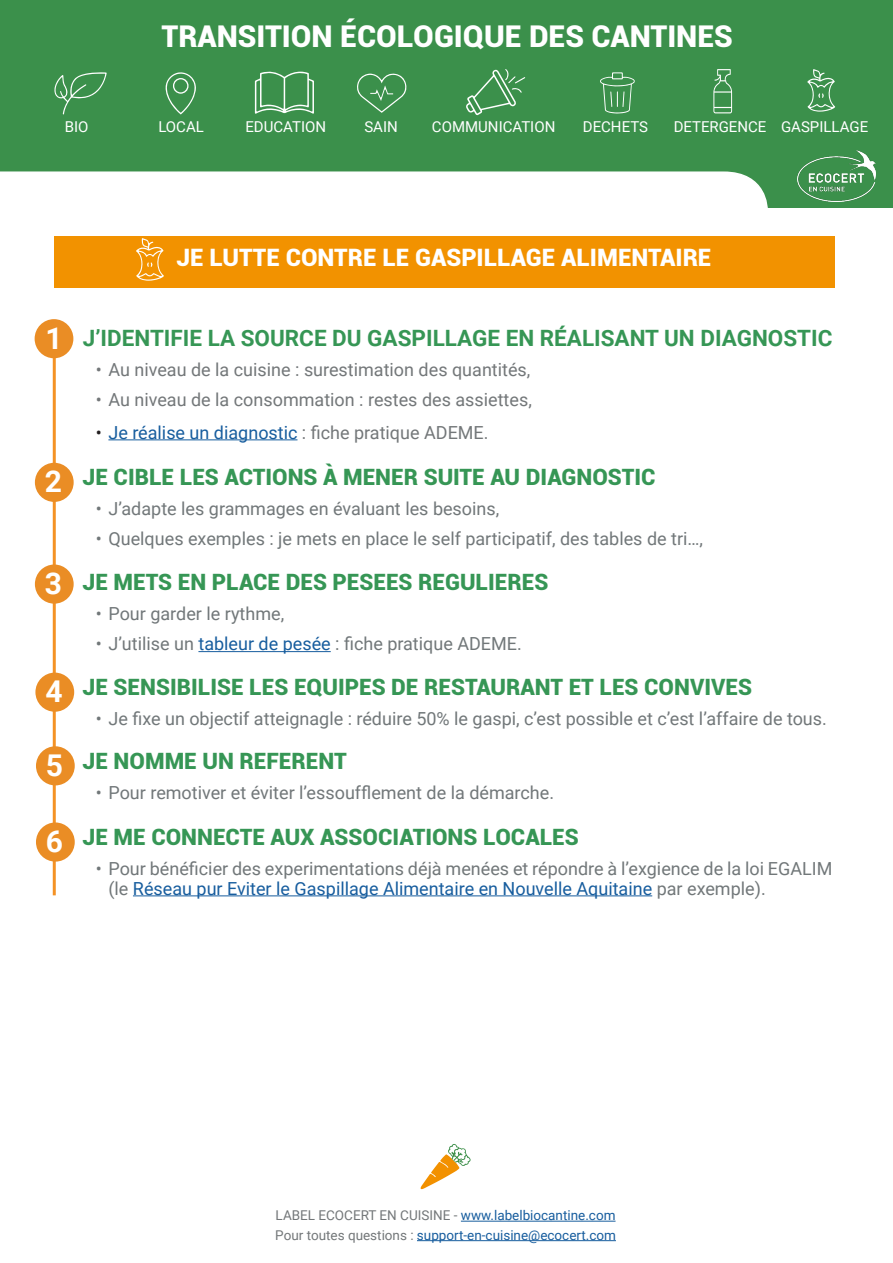
<style>
.page{position:relative;width:893px;height:1263px;background:#fff}
.page>*{position:absolute;margin:0;border:0;box-sizing:border-box;transform-origin:0 0}
.t1{font:900 30px "Roboto";color:#fff}
.t2{font:700 30px "Roboto";color:#fff}
.t3{font:900 24px "Roboto";color:#fff}
.t4{font:900 22.5px "Roboto";color:#369655}
.t5{font:700 22.5px "Roboto";color:#369655}
.t6{font:18px/19.5px "Roboto";color:#717779}
.t7{font:18px "Roboto";color:#737779}
.t8{font:18px "Roboto";color:#175d9e}
.t9{font:15px "Roboto";color:#fff}
.t10{font:13.5px/19.5px "Roboto";color:#175d9e}
.s1{color:#231f20}
.s2{color:#737779}
.s3{color:#175d9e}
</style>
<div class="page">
<div style="left:0;top:0;width:893px;height:208px;background:#3b904b"></div>
<svg style="left:0;top:171px;width:768px;height:162px"></svg>
<div style="left:54px;top:236px;width:780px;height:51px;background:#f29200"></div>
<svg style="left:54px;top:72px;width:53px;height:43px"></svg>
<svg style="left:165px;top:72px;width:31px;height:43px"></svg>
<svg style="left:255px;top:71px;width:59px;height:43px"></svg>
<svg style="left:357px;top:73px;width:50px;height:40px"></svg>
<svg style="left:600px;top:72px;width:35px;height:42px"></svg>
<svg style="left:713px;top:69px;width:19px;height:44px"></svg>
<svg style="left:807px;top:69px;width:28px;height:43px"></svg>
<img style="left:798px;top:150px;width:77px;height:52px">
<svg style="left:466px;top:69px;width:59px;height:46px"></svg>
<hr style="left:461px;top:1221px;width:154px;height:1px;background:#175d9e">
<hr style="left:417px;top:1240px;width:199px;height:1px;background:#175d9e">
<svg style="left:136px;top:238px;width:28px;height:43px"></svg>
<hr style="left:108px;top:439px;width:189px;height:1px;background:#175d9e">
<hr style="left:53px;top:346px;width:3px;height:549px;background:#f49225">
<div style="left:35px;top:319px;width:38px;height:39px;background:#ea8d25;border-radius:50%"></div>
<div style="left:35px;top:463px;width:39px;height:39px;background:#ea8d25;border-radius:50%"></div>
<div style="left:35px;top:564px;width:39px;height:40px;background:#ea8d25;border-radius:50%"></div>
<hr style="left:198px;top:651px;width:133px;height:1px;background:#175d9e">
<div style="left:35px;top:673px;width:39px;height:39px;background:#ea8d25;border-radius:50%"></div>
<div style="left:36px;top:746px;width:39px;height:39px;background:#ea8d25;border-radius:50%"></div>
<div style="left:36px;top:822px;width:39px;height:40px;background:#ea8d25;border-radius:50%"></div>
<hr style="left:133px;top:895px;width:519px;height:1px;background:#175d9e">
<svg style="left:421px;top:1144px;width:50px;height:45px"></svg>
<h1 class="t1" style="left:162px;top:15px;width:573px">TRANSITION ÉCOLOGIQUE DES CANTINES</h1>
<p class="t9" style="left:65px;top:117px;width:25px">BIO</p>
<p class="t9" style="left:158px;top:117px;width:47px">LOCAL</p>
<p class="t9" style="left:245px;top:117px;width:82px">EDUCATION</p>
<p class="t9" style="left:364px;top:117px;width:35px">SAIN</p>
<p class="t9" style="left:432px;top:117px;width:125px">COMMUNICATION</p>
<p class="t9" style="left:583px;top:117px;width:67px">DECHETS</p>
<p class="t9" style="left:674px;top:117px;width:196px">DETERGENCE GASPILLAGE</p>
<p class="t2" style="left:45px;top:317px;width:19px">1</p>
<h2 class="t3" style="left:177px;top:241px;width:536px">JE LUTTE CONTRE LE GASPILLAGE ALIMENTAIRE</h2>
<p class="t5" style="left:83px;top:323px;width:751px">J’IDENTIFIE LA SOURCE DU GASPILLAGE EN RÉALISANT UN DIAGNOSTIC</p>
<p class="t7" style="left:96px;top:357px;width:436px">• Au niveau de la cuisine : surestimation des quantités,</p>
<p class="t7" style="left:96px;top:387px;width:438px">• Au niveau de la consommation : restes des assiettes,</p>
<p class="t8" style="left:96px;top:419px;width:394px"><span class="s1">•</span> Je réalise un diagnostic <span class="s2">: fiche pratique ADEME.</span></p>
<p class="t2" style="left:45px;top:460px;width:19px">2</p>
<p class="t4" style="left:83px;top:461px;width:574px">JE CIBLE LES ACTIONS À MENER SUITE AU DIAGNOSTIC</p>
<p class="t6" style="left:96px;top:498px;width:405px">• J’adapte les grammages en évaluant les besoins,</p>
<p class="t6" style="left:96px;top:528px;width:609px">• Quelques exemples : je mets en place le self participatif, des tables de tri…,</p>
<p class="t2" style="left:45px;top:562px;width:19px">3</p>
<p class="t4" style="left:83px;top:566px;width:467px">JE METS EN PLACE DES PESEES REGULIERES</p>
<p class="t6" style="left:96px;top:603px;width:190px">• Pour garder le rythme,</p>
<p class="t6" style="left:96px;top:633px;width:428px">• J’utilise un <span class="s3">tableur de pesée</span> : fiche pratique ADEME.</p>
<p class="t2" style="left:45px;top:670px;width:19px">4</p>
<p class="t4" style="left:83px;top:671px;width:671px">JE SENSIBILISE LES EQUIPES DE RESTAURANT ET LES CONVIVES</p>
<p class="t6" style="left:96px;top:708px;width:733px">• Je fixe un objectif atteignagle : réduire 50% le gaspi, c’est possible et c’est l’affaire de tous.</p>
<p class="t2" style="left:46px;top:744px;width:19px">5</p>
<p class="t4" style="left:83px;top:745px;width:265px">JE NOMME UN REFERENT</p>
<p class="t6" style="left:96px;top:782px;width:460px">• Pour remotiver et éviter l’essoufflement de la démarche.</p>
<p class="t2" style="left:46px;top:820px;width:19px">6</p>
<p class="t4" style="left:83px;top:821px;width:497px">JE ME CONNECTE AUX ASSOCIATIONS LOCALES</p>
<p class="t6" style="left:108px;top:858px;width:725px;text-indent:-13px">• Pour bénéficier des experimentations déjà menées et répondre à l’exgience de la loi EGALIM (le <span class="s3">Réseau pur Eviter le Gaspillage Alimentaire en Nouvelle Aquitaine</span> par exemple).</p>
<p class="t10" style="left:275px;top:1205px;width:342px"><span class="s2">LABEL ECOCERT EN CUISINE -</span> www.labelbiocantine.com<br><span class="s2">Pour toutes questions :</span> support-en-cuisine@ecocert.com</p>
</div>
